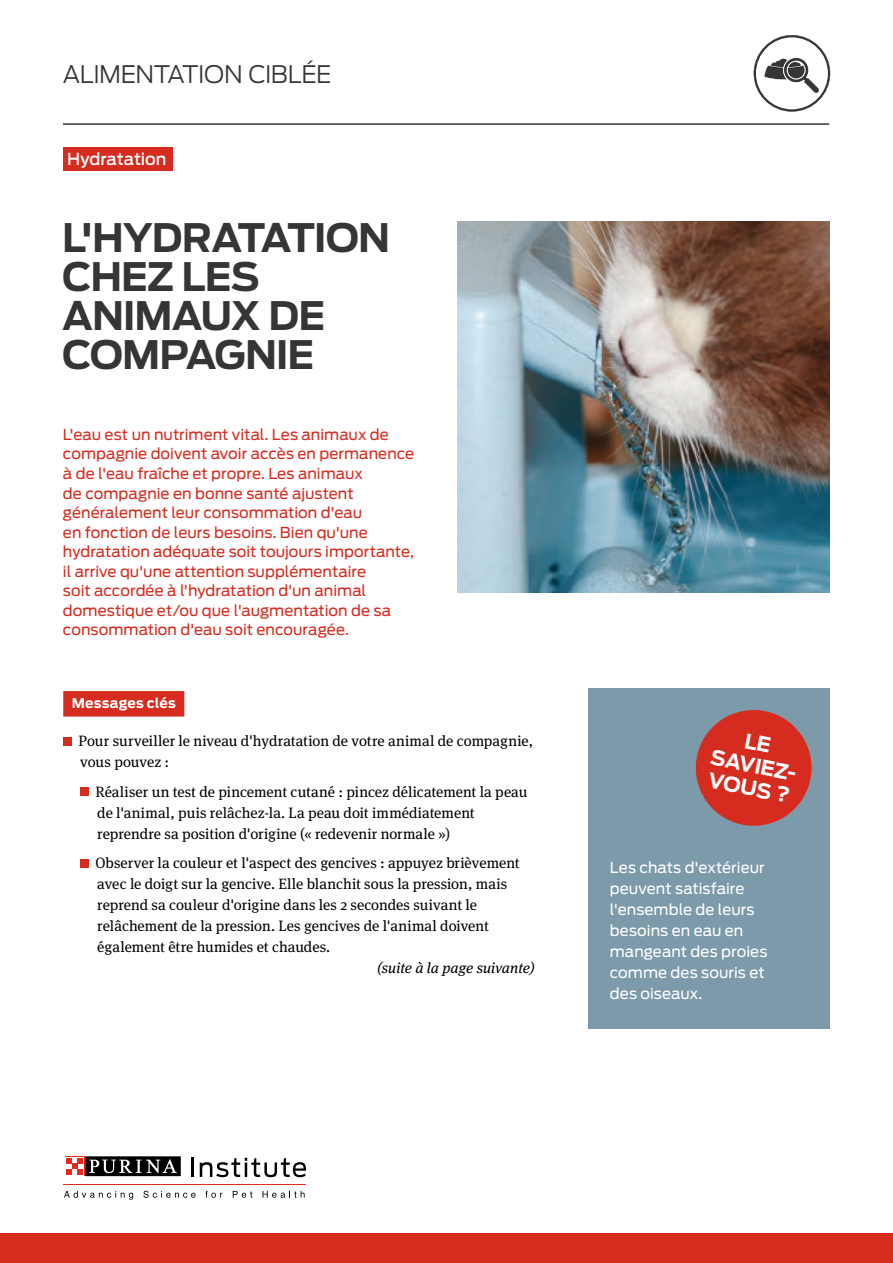
<style>
.page{position:relative;width:893px;height:1263px;background:#fff}
.page>*{position:absolute;margin:0;border:0;box-sizing:border-box;transform-origin:0 0}
.t1{font:700 39px/39px "Antenna";letter-spacing:-.025em;color:#373437}
.t2{font:300 24px "Antenna";letter-spacing:-.02em;color:#373437}
.t3{font:700 20.4px/22.8px "Antenna";color:#fff;text-align:center}
.t4{font:500 16.5px "Antenna";letter-spacing:-.005em;color:#fff}
.t5{font:15px/21px "Meta Serif Pro";color:#000}
.t6{font:15px/19.5px "Antenna";letter-spacing:.005em;color:#d62b1f}
.t7{font:15px/21px "Antenna";letter-spacing:.005em;color:#fff}
.t8{font:italic 15px "Meta Serif Pro";color:#000}
.t9{font:700 13.5px "Antenna";letter-spacing:.02em;color:#fff}
</style>
<div class="page">
<div style="left:0;top:1233px;width:893px;height:30px;background:#d62b1f"></div>
<hr style="left:63px;top:123px;width:766px;height:2px;background:#373437">
<hr style="left:64px;top:1184px;width:242px;height:1px;background:#e52a1b">
<svg style="left:192px;top:1158px;width:2px;height:19px"></svg>
<svg style="left:200px;top:1158px;width:106px;height:19px"></svg>
<svg style="left:64px;top:1191px;width:69px;height:9px"></svg>
<svg style="left:143px;top:1191px;width:53px;height:7px"></svg>
<svg style="left:205px;top:1191px;width:18px;height:7px"></svg>
<svg style="left:233px;top:1191px;width:19px;height:7px"></svg>
<svg style="left:262px;top:1191px;width:43px;height:7px"></svg>
<svg style="left:85px;top:1176px;width:96px;height:1px"></svg>
<svg style="left:65px;top:1156px;width:20px;height:20px"></svg>
<div style="left:85px;top:1156px;width:96px;height:20px;background:#000"></div>
<svg style="left:89px;top:1159px;width:88px;height:14px"></svg>
<div style="left:65px;top:1157px;width:19px;height:18px;background:#fff"></div>
<svg style="left:66px;top:1158px;width:17px;height:17px"></svg>
<img style="left:458px;top:221px;width:371px;height:371px">
<div style="left:63px;top:147px;width:110px;height:24px;background:#d62b1f"></div>
<div style="left:63px;top:691px;width:121px;height:25px;background:#d62b1f"></div>
<div style="left:63px;top:737px;width:9px;height:8px;background:#d62b1f"></div>
<div style="left:80px;top:787px;width:9px;height:9px;background:#d62b1f"></div>
<div style="left:80px;top:859px;width:9px;height:8px;background:#d62b1f"></div>
<svg style="left:754px;top:35px;width:76px;height:77px"></svg>
<div style="left:589px;top:689px;width:241px;height:340px;background:#7d9aaa"></div>
<div style="left:696px;top:710px;width:115px;height:116px;background:#d62b1f;border-radius:50%"></div>
<h2 class="t2" style="left:63px;top:58px;width:270px">ALIMENTATION CIBLÉE</h2>
<p class="t4" style="left:67px;top:148px;width:101px">Hydratation</p>
<h1 class="t1" style="left:62px;top:219px;width:330px">L'HYDRATATION<br>CHEZ LES<br>ANIMAUX DE<br>COMPAGNIE</h1>
<p class="t6" style="left:63px;top:424px;width:353px">L'eau est un nutriment vital. Les animaux de compagnie doivent avoir accès en permanence à de l'eau fraîche et propre. Les animaux<br>de compagnie en bonne santé ajustent généralement leur consommation d'eau<br>en fonction de leurs besoins. Bien qu'une hydratation adéquate soit toujours importante, il arrive qu'une attention supplémentaire<br>soit accordée à l'hydratation d'un animal domestique et/ou que l'augmentation de sa consommation d'eau soit encouragée.</p>
<p class="t9" style="left:72px;top:694px;width:106px">Messages clés</p>
<p class="t5" style="left:79px;top:730px;width:456px">Pour surveiller le niveau d'hydratation de votre animal de compagnie, vous pouvez :</p>
<p class="t5" style="left:96px;top:780px;width:433px">Réaliser un test de pincement cutané : pincez délicatement la peau de l'animal, puis relâchez-la. La peau doit immédiatement reprendre sa position d'origine (« redevenir normale »)</p>
<p class="t5" style="left:96px;top:852px;width:426px">Observer la couleur et l'aspect des gencives : appuyez brièvement avec le doigt sur la gencive. Elle blanchit sous la pression, mais reprend sa couleur d'origine dans les 2 secondes suivant le relâchement de la pression. Les gencives de l'animal doivent également être humides et chaudes.</p>
<p class="t8" style="left:377px;top:957px;width:159px">(suite à la page suivante)</p>
<h3 class="t3" style="left:717px;top:724px;width:90px;rotate:11deg">LE<br>SAVIEZ-<br>VOUS ?</h3>
<p class="t7" style="left:610px;top:857px;width:159px">Les chats d'extérieur peuvent satisfaire l'ensemble de leurs besoins en eau en mangeant des proies comme des souris et des oiseaux.</p>
</div>
